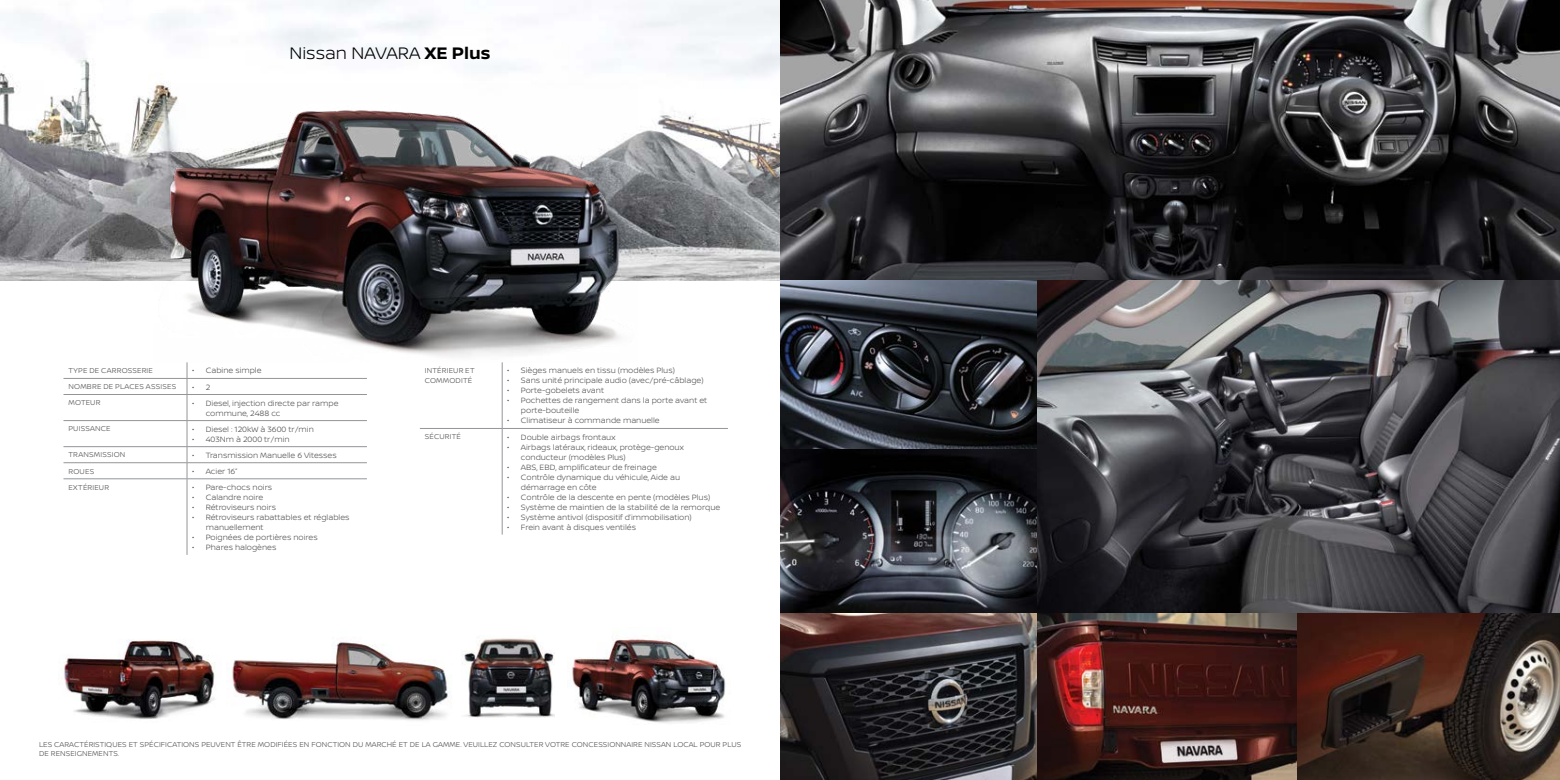
<style>
.page{position:relative;width:1560px;height:780px;background:#fff}
.page>*{position:absolute;margin:0;border:0;box-sizing:border-box;transform-origin:0 0}
.t1{font:300 17.75px "Nissan Brand";color:#000}
.t2{font:300 8.12px/10px "Nissan Brand";color:#4d4d4f}
.t3{font:300 7.5px/9px "Nissan Brand";letter-spacing:.01em;color:#4d4d4f}
.s1{font-weight:700}
</style>
<div class="page">
<img style="left:0;top:0;width:780px;height:280px">
<svg style="left:780px;top:0;width:779px;height:280px;background:#3e3c3e"></svg>
<img style="left:780px;top:612px;width:257px;height:168px">
<img style="left:1037px;top:612px;width:260px;height:168px">
<svg style="left:780px;top:448px;width:257px;height:164px;background:#313339"></svg>
<svg style="left:1297px;top:612px;width:262px;height:168px;background:#443028"></svg>
<svg style="left:780px;top:280px;width:257px;height:168px;background:#33373e"></svg>
<svg style="left:1037px;top:280px;width:522px;height:332px;background:#4c4b4f"></svg>
<img style="left:567px;top:638px;width:159px;height:85px">
<img style="left:462px;top:637px;width:93px;height:80px">
<img style="left:232px;top:642px;width:220px;height:79px">
<img style="left:59px;top:639px;width:156px;height:81px">
<img style="left:153px;top:84px;width:484px;height:273px">
<hr style="left:63px;top:378px;width:124px;height:1px;background:#939598">
<hr style="left:187px;top:378px;width:180px;height:1px;background:#939598">
<hr style="left:63px;top:394px;width:124px;height:1px;background:#939598">
<hr style="left:187px;top:394px;width:180px;height:1px;background:#939598">
<hr style="left:63px;top:420px;width:124px;height:1px;background:#939598">
<hr style="left:187px;top:420px;width:180px;height:1px;background:#939598">
<hr style="left:63px;top:446px;width:124px;height:1px;background:#939598">
<hr style="left:187px;top:446px;width:180px;height:1px;background:#939598">
<hr style="left:63px;top:462px;width:124px;height:1px;background:#939598">
<hr style="left:187px;top:462px;width:180px;height:1px;background:#939598">
<svg style="left:187px;top:362px;width:1px;height:116px"></svg>
<hr style="left:63px;top:478px;width:124px;height:1px;background:#939598">
<hr style="left:187px;top:478px;width:180px;height:1px;background:#939598">
<hr style="left:187px;top:479px;width:1px;height:76px;background:#939598">
<hr style="left:420px;top:428px;width:82px;height:1px;background:#939598">
<hr style="left:502px;top:428px;width:225px;height:1px;background:#939598">
<hr style="left:502px;top:362px;width:1px;height:66px;background:#939598">
<hr style="left:502px;top:429px;width:1px;height:105px;background:#939598">
<h1 class="t1" style="left:289px;top:41px;width:202px">Nissan NAVARA <span class="s1">XE Plus</span></h1>
<p class="t3" style="left:68px;top:365px;width:86px">TYPE DE CARROSSERIE</p>
<p class="t2" style="left:192px;top:365px;width:71px">• Cabine simple</p>
<p class="t3" style="left:68px;top:381px;width:109px">NOMBRE DE PLACES ASSISES</p>
<p class="t2" style="left:192px;top:381px;width:20px">• 2</p>
<p class="t3" style="left:68px;top:398px;width:34px">MOTEUR</p>
<p class="t2" style="left:206px;top:397px;width:134px;text-indent:-14px">• Diesel, injection directe par rampe commune, 2488 cc</p>
<p class="t3" style="left:68px;top:424px;width:44px">PUISSANCE</p>
<p class="t2" style="left:192px;top:423px;width:123px">• Diesel : 120kW à 3600 tr/min</p>
<p class="t2" style="left:192px;top:433px;width:99px">• 403Nm à 2000 tr/min</p>
<p class="t3" style="left:68px;top:450px;width:58px">TRANSMISSION</p>
<p class="t2" style="left:192px;top:449px;width:146px">• Transmission Manuelle 6 Vitesses</p>
<p class="t3" style="left:68px;top:466px;width:27px">ROUES</p>
<p class="t2" style="left:192px;top:465px;width:47px">• Acier 16”</p>
<p class="t3" style="left:68px;top:482px;width:42px">EXTÉRIEUR</p>
<p class="t2" style="left:192px;top:482px;width:82px">• Pare-chocs noirs</p>
<p class="t2" style="left:192px;top:492px;width:73px">• Calandre noire</p>
<p class="t2" style="left:192px;top:502px;width:85px">• Rétroviseurs noirs</p>
<p class="t2" style="left:206px;top:512px;width:145px;text-indent:-14px">• Rétroviseurs rabattables et réglables manuellement</p>
<p class="t2" style="left:192px;top:532px;width:127px">• Poignées de portières noires</p>
<p class="t2" style="left:192px;top:542px;width:86px">• Phares halogènes</p>
<p class="t3" style="left:425px;top:365px;width:51px;line-height:10px">INTÉRIEUR ET<br>COMMODITÉ</p>
<p class="t2" style="left:507px;top:365px;width:169px">• Sièges manuels en tissu (modèles Plus)</p>
<p class="t2" style="left:507px;top:375px;width:198px">• Sans unité principale audio (avec/pré-câblage)</p>
<p class="t2" style="left:507px;top:385px;width:98px">• Porte-gobelets avant</p>
<p class="t2" style="left:521px;top:395px;width:188px;text-indent:-14px">• Pochettes de rangement dans la porte avant et porte-bouteille</p>
<p class="t2" style="left:507px;top:415px;width:154px">• Climatiseur à commande manuelle</p>
<p class="t3" style="left:425px;top:431px;width:38px">SÉCURITÉ</p>
<p class="t2" style="left:507px;top:431px;width:110px">• Double airbags frontaux</p>
<p class="t2" style="left:521px;top:441px;width:164px;text-indent:-14px">• Airbags latéraux, rideaux, protège-genoux conducteur (modèles Plus)</p>
<p class="t2" style="left:507px;top:461px;width:151px">• ABS, EBD, amplificateur de freinage</p>
<p class="t2" style="left:521px;top:471px;width:161px;text-indent:-14px">• Contrôle dynamique du véhicule, Aide au démarrage en côte</p>
<p class="t2" style="left:507px;top:491px;width:204px">• Contrôle de la descente en pente (modèles Plus)</p>
<p class="t2" style="left:507px;top:501px;width:214px">• Système de maintien de la stabilité de la remorque</p>
<p class="t2" style="left:507px;top:511px;width:186px">• Système antivol (dispositif d’immobilisation)</p>
<p class="t2" style="left:507px;top:521px;width:130px">• Frein avant à disques ventilés</p>
<p class="t3" style="left:39px;top:739px;width:703px">LES CARACTÉRISTIQUES ET SPÉCIFICATIONS PEUVENT ÊTRE MODIFIÉES EN FONCTION DU MARCHÉ ET DE LA GAMME. VEUILLEZ CONSULTER VOTRE CONCESSIONNAIRE NISSAN LOCAL POUR PLUS<br>DE RENSEIGNEMENTS.</p>
</div>
